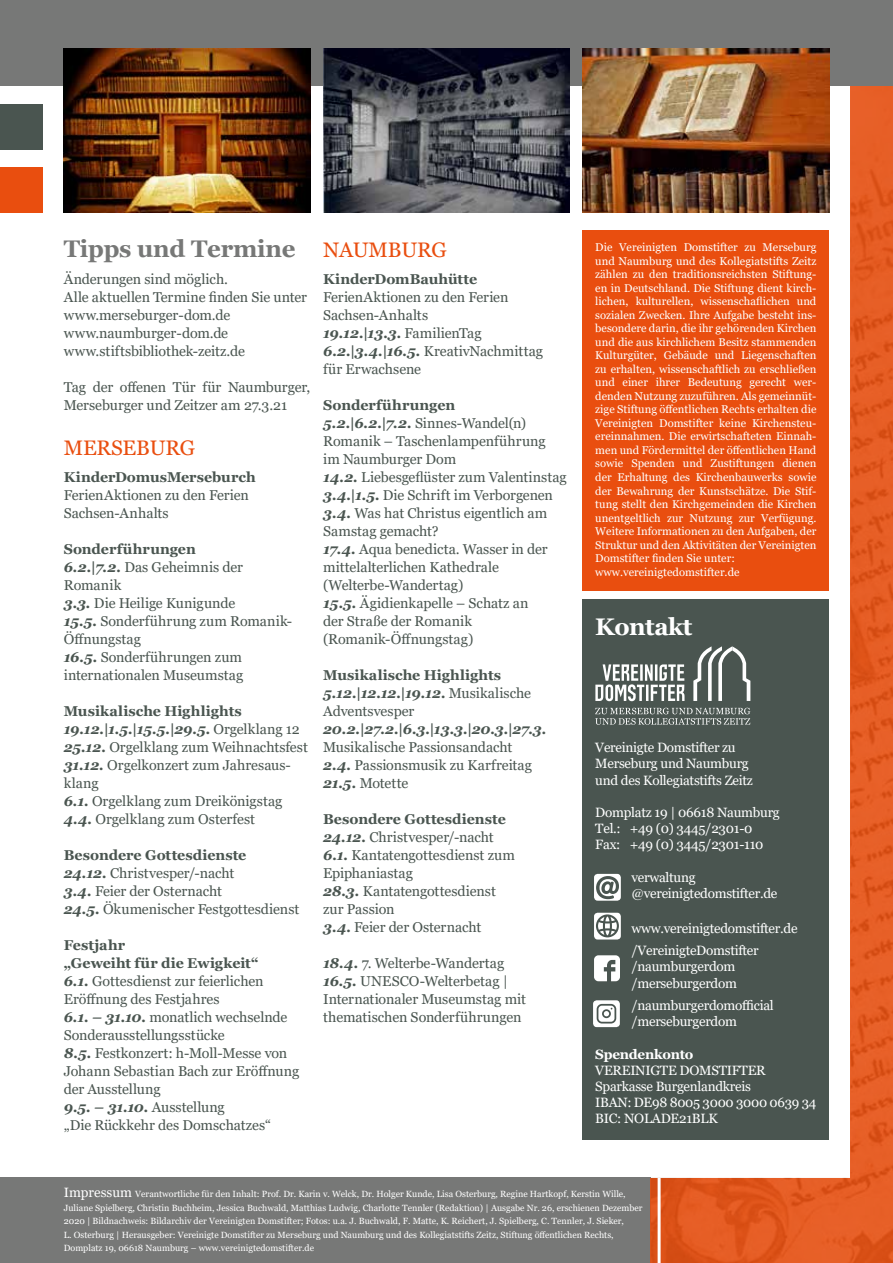
<style>
.page{position:relative;width:893px;height:1263px;background:#fff}
.page>*{position:absolute;margin:0;border:0;box-sizing:border-box;transform-origin:0 0}
.t1{font:700 24px "Georgia";letter-spacing:-.01em;color:#777877}
.t2{font:700 24px "Georgia";letter-spacing:-.02em;color:#fff}
.t3{font:21px "Georgia";letter-spacing:-.01em;color:#e94e0f}
.t4{font:14.25px/18px "Georgia";letter-spacing:-.005em;color:#4a5550}
.t5{font:700 14.25px "Georgia";letter-spacing:-.005em;color:#4a5550}
.t6{font:italic 700 14.25px "Georgia";letter-spacing:-.01em;color:#4a5550}
.t7{font:13.5px/16.2px "Georgia";letter-spacing:-.02em;color:#fff}
.t8{font:700 13.5px "Georgia";letter-spacing:-.02em;color:#fff}
.t9{font:11.25px/13.5px "Georgia";color:#fff}
.t10{font:9px/13.5px "Georgia";color:#fff}
.s1{font-weight:700}
.s2{font-weight:700;font-style:italic}
.s3{font-size:13.5px}
</style>
<div class="page">
<div style="left:0;top:1178px;width:651px;height:85px;background:#777877"></div>
<svg style="left:651px;top:1178px;width:242px;height:85px;background:#e1581f"></svg>
<svg style="left:850px;top:85px;width:43px;height:1093px;background:#e35b22"></svg>
<hr style="left:658px;top:1178px;width:3px;height:85px;background:#fff">
<div style="left:0;top:104px;width:43px;height:45px;background:#4a5550"></div>
<div style="left:0;top:167px;width:43px;height:45px;background:#e94e0f"></div>
<div style="left:583px;top:230px;width:246px;height:360px;background:#e94e0f"></div>
<div style="left:583px;top:599px;width:246px;height:540px;background:#4a5550"></div>
<svg style="left:595px;top:708px;width:155px;height:17px"></svg>
<svg style="left:693px;top:646px;width:57px;height:55px"></svg>
<svg style="left:595px;top:664px;width:89px;height:37px"></svg>
<svg style="left:594px;top:955px;width:26px;height:26px"></svg>
<div style="left:594px;top:913px;width:27px;height:26px;background:#fff;border-radius:4px"></div>
<svg style="left:596px;top:914px;width:23px;height:23px"></svg>
<div style="left:594px;top:874px;width:27px;height:27px;background:#fff;border-radius:4px"></div>
<svg style="left:596px;top:876px;width:23px;height:23px"></svg>
<div style="left:0;top:0;width:893px;height:85px;background:#777877"></div>
<img style="left:64px;top:49px;width:246px;height:163px">
<img style="left:323px;top:49px;width:247px;height:163px">
<img style="left:583px;top:49px;width:246px;height:163px">
<svg style="left:593px;top:1000px;width:27px;height:27px"></svg>
<svg style="left:597px;top:1004px;width:19px;height:19px"></svg>
<h1 class="t1" style="left:64px;top:233px;width:233px">Tipps und Termine</h1>
<p class="t4" style="left:64px;top:271px;width:245px">Änderungen sind möglich.<br>Alle aktuellen Termine finden Sie unter www.merseburger-dom.de www.naumburger-dom.de www.stiftsbibliothek-zeitz.de</p>
<p class="t4" style="left:64px;top:379px;width:248px">Tag der offenen Tür für Naumburger,<br>Merseburger und Zeitzer am 27.3.21</p>
<h2 class="t3" style="left:64px;top:435px;width:133px">MERSEBURG</h2>
<p class="t5" style="left:64px;top:468px;width:194px">KinderDomusMerseburch</p>
<p class="t4" style="left:64px;top:487px;width:187px">FerienAktionen zu den Ferien<br>Sachsen-Anhalts</p>
<p class="t4" style="left:64px;top:541px;width:230px"><span class="s1">Sonderführungen<br></span><span class="s2">6.2.|7.2.</span> Das Geheimnis der<br>Romanik<br><span class="s2">3.3.</span> Die Heilige Kunigunde<br><span class="s2">15.5.</span> Sonderführung zum Romanik-<br>Öffnungstag<br><span class="s2">16.5.</span> Sonderführungen zum internationalen Museumstag</p>
<p class="t4" style="left:64px;top:703px;width:246px"><span class="s1">Musikalische Highlights<br></span><span class="s2">19.12.|1.5.|15.5.|29.5.</span> Orgelklang 12<br><span class="s2">25.12.</span> Orgelklang zum Weihnachtsfest<br><span class="s2">31.12.</span> Orgelkonzert zum Jahresaus&shy;klang<br><span class="s2">6.1.</span> Orgelklang zum Dreikönigstag<br><span class="s2">4.4.</span> Orgelklang zum Osterfest</p>
<p class="t4" style="left:64px;top:847px;width:237px"><span class="s1">Besondere Gottesdienste<br></span><span class="s2">24.12.</span> Christvesper/-nacht<br><span class="s2">3.4.</span> Feier der Osternacht<br><span class="s2">24.5.</span> Ökumenischer Festgottesdienst</p>
<p class="t4" style="left:64px;top:937px;width:237px"><span class="s1">Festjahr<br>„Geweiht für die Ewigkeit“<br></span><span class="s2">6.1.</span> Gottesdienst zur feierlichen<br>Eröffnung des Festjahres<br><span class="s2">6.1. – 31.10.</span> monatlich wechselnde<br>Sonderausstellungsstücke<br><span class="s2">8.5.</span> Festkonzert: h-Moll-Messe von<br>Johann Sebastian Bach zur Eröffnung der Ausstellung<br><span class="s2">9.5. – 31.10.</span> Ausstellung<br>„Die Rückkehr des Domschatzes“</p>
<h2 class="t3" style="left:323px;top:237px;width:125px">NAUMBURG</h2>
<p class="t5" style="left:323px;top:270px;width:156px">KinderDomBauhütte</p>
<p class="t4" style="left:323px;top:289px;width:221px">FerienAktionen zu den Ferien<br>Sachsen-Anhalts<br><span class="s2">19.12.|13.3.</span> FamilienTag<br><span class="s2">6.2.|3.4.|16.5.</span> KreativNachmittag für Erwachsene</p>
<p class="t4" style="left:323px;top:397px;width:245px"><span class="s1">Sonderführungen<br></span><span class="s2">5.2.|6.2.|7.2.</span> Sinnes-Wandel(n)<br>Romanik – Taschenlampenführung<br>im Naumburger Dom<br><span class="s2">14.2.</span> Liebesgeflüster zum Valentinstag<br><span class="s2">3.4.|1.5.</span> Die Schrift im Verborgenen<br><span class="s2">3.4.</span> Was hat Christus eigentlich am<br>Samstag gemacht?<br><span class="s2">17.4.</span> Aqua benedicta. Wasser in der mittelalterlichen Kathedrale (Welterbe-Wandertag)<br><span class="s2">15.5.</span> Ägidienkapelle – Schatz an<br>der Straße der Romanik (Romanik-Öffnungstag)</p>
<p class="t4" style="left:323px;top:667px;width:209px"><span class="s1">Musikalische Highlights<br></span><span class="s2">5.12.|12.12.|19.12.</span> Musikalische<br>Adventsvesper</p>
<p class="t6" style="left:323px;top:720px;width:225px">20.2.|27.2.|6.3.|13.3.|20.3.|27.3.</p>
<p class="t4" style="left:323px;top:739px;width:210px">Musikalische Passionsandacht<br><span class="s2">2.4.</span> Passionsmusik zu Karfreitag<br><span class="s2">21.5.</span> Motette</p>
<p class="t4" style="left:323px;top:810px;width:193px"><span class="s1">Besondere Gottesdienste<br></span><span class="s2">24.12.</span> Christvesper/-nacht<br><span class="s2">6.1.</span> Kantatengottesdienst zum<br>Epiphaniastag<br><span class="s2">28.3.</span> Kantatengottesdienst zur Passion<br><span class="s2">3.4.</span> Feier der Osternacht</p>
<p class="t4" style="left:323px;top:954px;width:204px"><span class="s2">18.4.</span> 7. Welterbe-Wandertag<br><span class="s2">16.5.</span> UNESCO-Welterbetag |<br>Internationaler Museumstag mit thematischen Sonderführungen</p>
<p class="t9" style="left:595px;top:241px;width:223px">Die Vereinigten Domstifter zu Merseburg und Naumburg und des Kollegiatstifts Zeitz zählen zu den traditionsreichsten Stiftung&shy;en in Deutschland. Die Stiftung dient kirch&shy;lichen, kulturellen, wissenschaflichen und sozialen Zwecken. Ihre Aufgabe besteht ins&shy;besondere darin, die ihr gehörenden Kirchen und die aus kirchlichem Besitz stammenden Kulturgüter, Gebäude und Liegenschaften zu erhalten, wissenschaftlich zu erschließen und einer ihrer Bedeutung gerecht wer&shy;denden Nutzung zuzuführen. Als gemeinnüt&shy;zige Stiftung öffentlichen Rechts erhalten die Vereinigten Domstifter keine Kirchensteu&shy;ereinnahmen. Die erwirtschafteten Einnah&shy;men und Fördermittel der öffentlichen Hand sowie Spenden und Zustiftungen dienen der Erhaltung des Kirchenbauwerks sowie der Bewahrung der Kunstschätze. Die Stif&shy;tung stellt den Kirchgemeinden die Kirchen unentgeltlich zur Nutzung zur Verfügung.<br>Weitere Informationen zu den Aufgaben, der Struktur und den Aktivitäten der Vereinigten Domstifter finden Sie unter: www.vereinigtedomstifter.de</p>
<h1 class="t2" style="left:595px;top:611px;width:99px">Kontakt</h1>
<p class="t7" style="left:595px;top:740px;width:159px">Vereinigte Domstifter zu<br>Merseburg und Naumburg und des Kollegiatstifts Zeitz</p>
<p class="t7" style="left:595px;top:805px;width:186px">Domplatz 19 | 06618 Naumburg<br>Tel.: +49 (0) 3445/2301-0<br>Fax: +49 (0) 3445/2301-110</p>
<p class="t7" style="left:631px;top:869px;width:147px">verwaltung @vereinigtedomstifter.de</p>
<p class="t7" style="left:631px;top:917px;width:168px;line-height:22.5px">www.vereinigtedomstifter.de /VereinigteDomstifter</p>
<p class="t7" style="left:631px;top:959px;width:107px">/naumburgerdom /merseburgerdom</p>
<p class="t7" style="left:631px;top:997px;width:144px">/naumburgerdomofficial /merseburgerdom</p>
<p class="t8" style="left:595px;top:1045px;width:100px">Spendenkonto</p>
<p class="t7" style="left:595px;top:1062px;width:223px">VEREINIGTE DOMSTIFTER<br>Sparkasse Burgenlandkreis<br>IBAN: DE98 8005 3000 3000 0639 34<br>BIC: NOLADE21BLK</p>
<p class="t10" style="left:64px;top:1187px;width:580px"><span class="s3">Impressum</span> Verantwortliche für den Inhalt: Prof. Dr. Karin v. Welck, Dr. Holger Kunde, Lisa Osterburg, Regine Hartkopf, Kerstin Wille, Juliane Spielberg, Christin Buchheim, Jessica Buchwald, Matthias Ludwig, Charlotte Tennler (Redaktion) | Ausgabe Nr. 26, erschienen Dezember 2020 | Bildnachweis: Bildarchiv der Vereinigten Domstifter; Fotos: u.a. J. Buchwald, F. Matte, K. Reichert, J. Spielberg, C. Tennler, J. Sieker,<br>L. Osterburg | Herausgeber: Vereinigte Domstifter zu Merseburg und Naumburg und des Kollegiatstifts Zeitz, Stiftung öffentlichen Rechts, Domplatz 19, 06618 Naumburg – www.vereinigtedomstifter.de</p>
</div>
